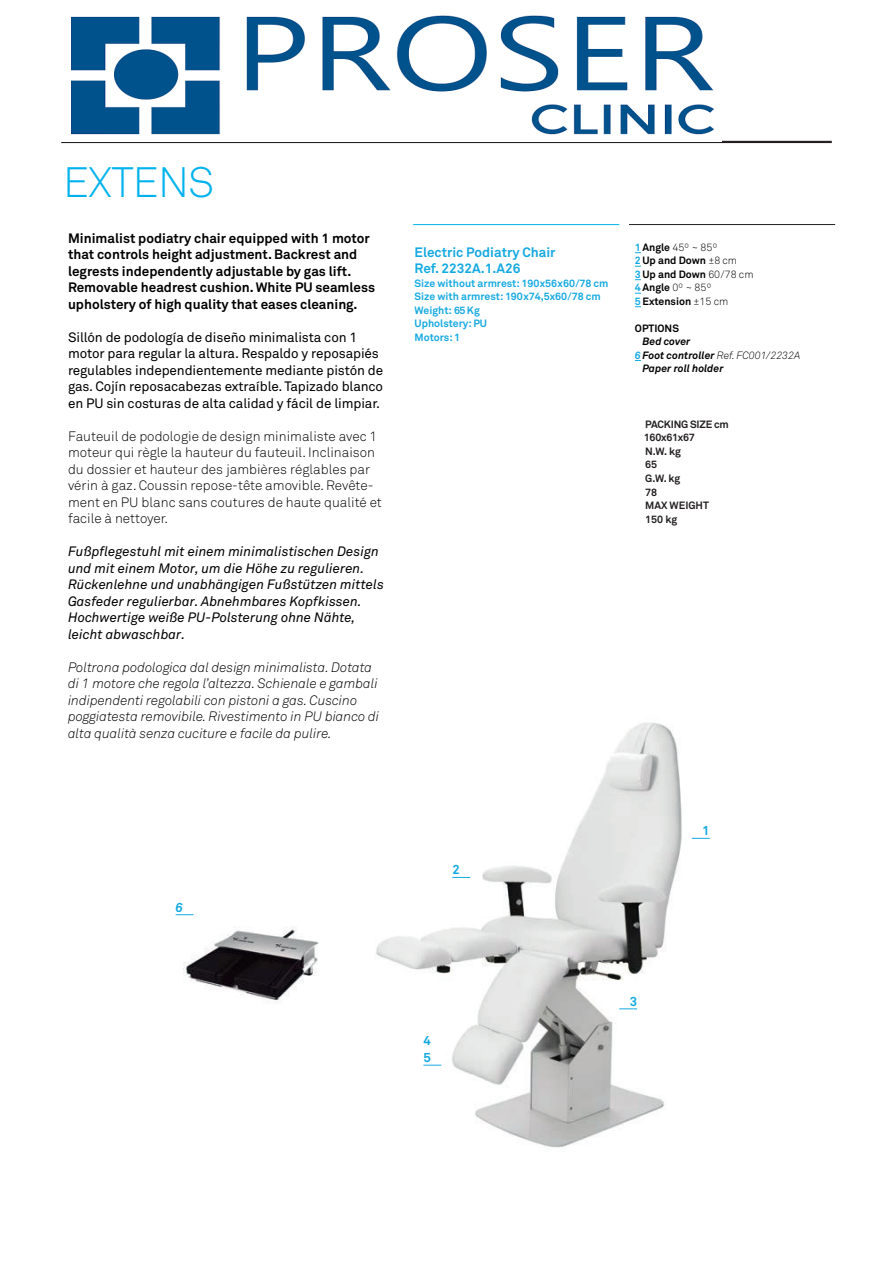
<style>
.page{position:relative;width:893px;height:1263px;background:#fff}
.page>*{position:absolute;margin:0;border:0;box-sizing:border-box;transform-origin:0 0}
.t1{font:300 42px "Akkurat";letter-spacing:-.02em;color:#00b2ec}
.t2{font:300 13.5px/16.5px "Akkurat";color:#000001}
.t3{font:italic 13.5px/16.5px "Akkurat";color:#000001}
.t4{font:italic 300 13.5px/16.5px "Akkurat";color:#000001}
.t5{font:13.5px/16.5px "Akkurat Std";letter-spacing:-.01em;color:#000001}
.t6{font:700 13.5px/16.5px "Akkurat";color:#000001}
.t7{font:700 13.5px/16.5px "Akkurat";color:#14a9e1}
.t8{font:700 13.05px/16.6px "Akkurat";color:#14a9e1}
.t9{font:italic 700 13.05px "Akkurat";color:#14a9e1}
.t10{font:700 10.5px/13.5px "Akkurat";color:#14a9e1}
.t11{font:700 10.5px/13.5px "Akkurat";color:#000001}
.t12{font:700 10.5px/13.5px "Akkurat";letter-spacing:-.02em;color:#231f20}
.t13{font:italic 300 10.5px "Akkurat";color:#000001}
.t14{font:italic 700 10.5px "Akkurat";color:#000001}
.s1{color:#14a9e1}
.s2{font-weight:300}
.s3{font-weight:700;color:#14a9e1}
.s4{font-weight:700}
</style>
<div class="page">
<img style="left:376px;top:722px;width:334px;height:426px">
<hr style="left:629px;top:224px;width:206px;height:1px;background:#231f20">
<hr style="left:61px;top:141px;width:771px;height:2px;background:#231f20">
<hr style="left:413px;top:224px;width:206px;height:1px;background:#00b2ec">
<img style="left:176px;top:914px;width:143px;height:89px">
<svg style="left:423px;top:1065px;width:18px;height:1px"></svg>
<svg style="left:692px;top:838px;width:18px;height:1px"></svg>
<svg style="left:452px;top:877px;width:18px;height:1px"></svg>
<svg style="left:619px;top:1008px;width:18px;height:1px"></svg>
<svg style="left:176px;top:914px;width:17px;height:1px"></svg>
<img style="left:61px;top:15px;width:661px;height:127px">
<h1 class="t1" style="left:63px;top:157px;width:153px">EXTENS</h1>
<p class="t6" style="left:68px;top:230px;width:309px">Minimalist podiatry chair equipped with 1 motor that controls height adjustment. Backrest and legrests independently adjustable by gas lift.<br>Removable headrest cushion. White PU seamless upholstery of high quality that eases cleaning.</p>
<p class="t5" style="left:68px;top:329px;width:317px">Sillón de podología de diseño minimalista con 1 motor para regular la altura. Respaldo y reposapiés regulables independientemente mediante pistón de gas. Cojín reposacabezas extraíble. Tapizado blanco en PU sin costuras de alta calidad y fácil de limpiar.</p>
<p class="t2" style="left:68px;top:428px;width:315px">Fauteuil de podologie de design minimaliste avec 1 moteur qui règle la hauteur du fauteuil. Inclinaison du dossier et hauteur des jambières réglables par vérin à gaz. Coussin repose-tête amovible. Revête&shy;ment en PU blanc sans coutures de haute qualité et facile à nettoyer.</p>
<p class="t3" style="left:68px;top:544px;width:317px">Fußpflegestuhl mit einem minimalistischen Design und mit einem Motor, um die Höhe zu regulieren.<br>Rückenlehne und unabhängigen Fußstützen mittels Gasfeder regulierbar. Abnehmbares Kopfkissen.<br>Hochwertige weiße PU-Polsterung ohne Nähte, leicht abwaschbar.</p>
<p class="t4" style="left:68px;top:659px;width:313px">Poltrona podologica dal design minimalista. Dotata di 1 motore che regola l’altezza. Schienale e gambali indipendenti regolabili con pistoni a gas. Cuscino poggiatesta removibile. Rivestimento in PU bianco di alta qualità senza cuciture e facile da pulire.</p>
<p class="t7" style="left:415px;top:244px;width:143px">Electric Podiatry Chair<br>Ref. 2232A.1.A26</p>
<p class="t10" style="left:415px;top:276px;width:195px">Size without armrest: 190x56x60/78 cm<br>Size with armrest: 190x74,5x60/78 cm<br>Weight: 65 Kg<br>Upholstery: PU<br>Motors: 1</p>
<p class="t11" style="left:635px;top:241px;width:120px"><span class="s1">1</span>Angle <span class="s2">45º ~ 85º<br></span><span class="s1">2</span>Up and Down <span class="s2">±8 cm<br></span><span class="s1">3</span>Up and Down <span class="s2">60/78 cm<br></span><span class="s1">4</span>Angle <span class="s2">0º ~ 85º<br></span><span class="s1">5</span>Extension <span class="s2">±15 cm</span></p>
<p class="t11" style="left:635px;top:322px;width:46px">OPTIONS</p>
<p class="t14" style="left:642px;top:335px;width:49px">Bed cover</p>
<p class="t13" style="left:635px;top:349px;width:167px"><span class="s3">6</span><span class="s4">Foot controller</span> Ref. FC001/2232A</p>
<p class="t14" style="left:642px;top:362px;width:83px">Paper roll holder</p>
<p class="t12" style="left:644px;top:418px;width:87px">PACKING SIZE cm<br>160x61x67<br>N.W. kg<br>65<br>G.W. kg<br>78<br>MAX WEIGHT<br>150 kg</p>
<p class="t9" style="left:176px;top:899px;width:9px">6</p>
<p class="t8" style="left:452px;top:861px;width:9px">2</p>
<p class="t8" style="left:423px;top:1032px;width:9px">4<br>5</p>
<p class="t8" style="left:630px;top:993px;width:9px">3</p>
<p class="t8" style="left:702px;top:822px;width:9px">1</p>
</div>
